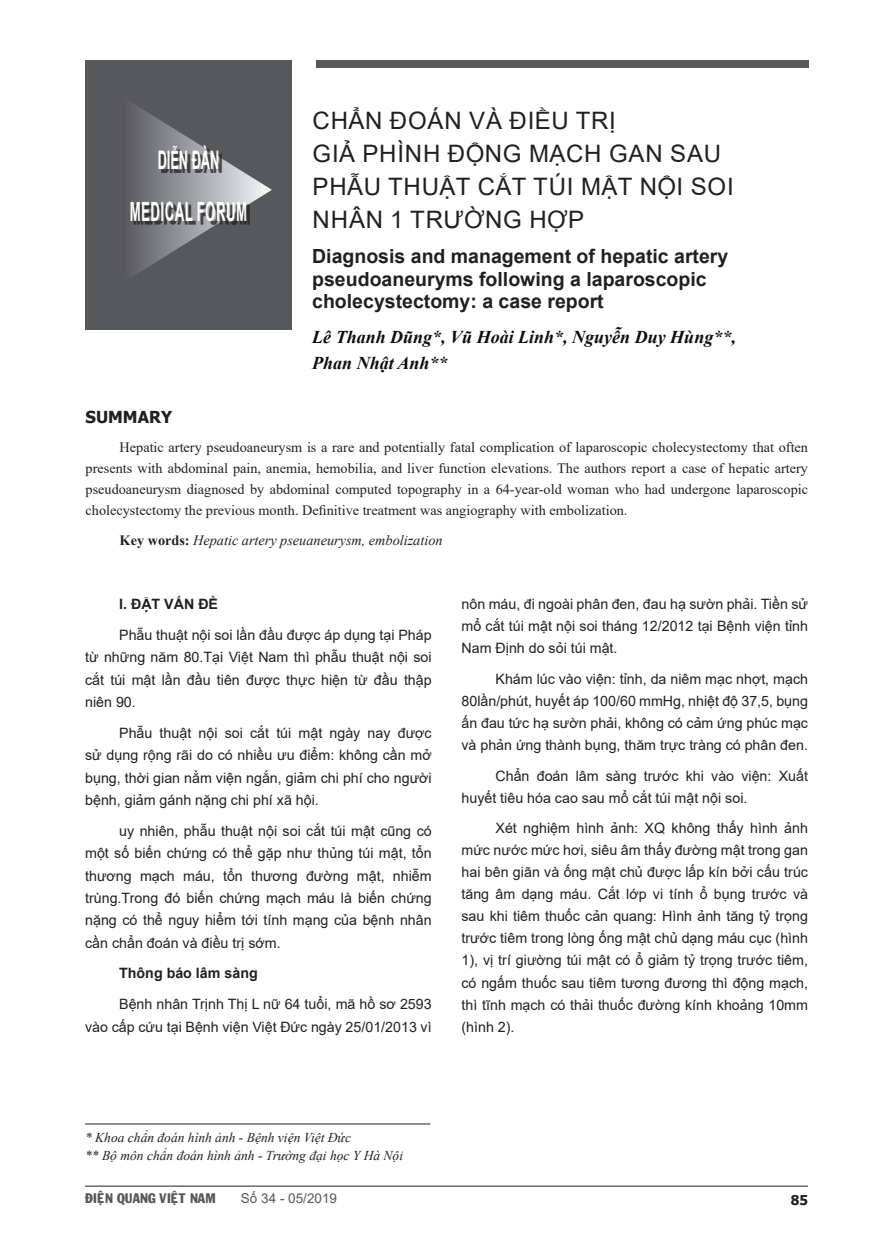
<style>
.page{position:relative;width:893px;height:1255px;background:#fff}
.page>*{position:absolute;margin:0;border:0;box-sizing:border-box;transform-origin:0 0}
.t1{font:700 26.4px "Arial";letter-spacing:.035em;color:#fff;scale:.5 1}
.t2{font:700 25.5px "Arial";color:#fff;scale:.5 1}
.t3{font:24px "Arial";letter-spacing:.035em;color:#231f20}
.t4{font:700 19.5px/22.5px "Arial";color:#231f20}
.t5{font:italic 700 18px "Times New Roman";color:#0d0d0d}
.t6{font:700 16.5px "Tahoma";color:#231f20}
.t7{font:14.25px/22px "Arial";color:#231f20;text-align:justify}
.t8{font:14.25px/21px "Times New Roman";color:#231f20;text-align:justify}
.t9{font:italic 14.25px "Times New Roman";color:#231f20}
.t10{font:700 14.25px "Arial";color:#231f20}
.t11{font:italic 13.5px "Times New Roman";color:#231f20}
.t12{font:13.5px "VNI Franko";color:#57585a}
.t13{font:13.5px "Arial";color:#57585a}
.t14{font:700 13.5px "Tahoma";color:#231f20}
.s1{font-weight:700;font-style:normal}
</style>
<div class="page">
<hr style="left:85px;top:1185px;width:723px;height:1px;background:#231f20">
<div style="left:85px;top:60px;width:207px;height:269px;background:#57585a"></div>
<svg style="left:132px;top:103px;width:140px;height:173px"></svg>
<div style="left:161px;top:148px;width:61px;height:25px;background:#231f20;opacity:.75"></div>
<div style="left:133px;top:204px;width:117px;height:21px;background:#231f20;opacity:.75"></div>
<div style="left:316px;top:60px;width:492px;height:8px;background:#57585a"></div>
<hr style="left:85px;top:1123px;width:345px;height:1px;background:#231f20">
<p class="t2" style="left:158px;top:142px;width:125px">DIỄN ĐÀN</p>
<p class="t1" style="left:130px;top:193px;width:236px">MEDICAL FORUM</p>
<p class="t3" style="left:313px;top:104px;width:305px">CHẨN ĐOÁN VÀ ĐIỀU TRỊ</p>
<p class="t3" style="left:313px;top:137px;width:410px">GIẢ PHÌNH ĐỘNG MẠCH GAN SAU</p>
<p class="t3" style="left:313px;top:170px;width:423px">PHẪU THUẬT CẮT TÚI MẬT NỘI SOI</p>
<p class="t3" style="left:313px;top:203px;width:273px">NHÂN 1 TRƯỜNG HỢP</p>
<p class="t4" style="left:312px;top:245px;width:418px">Diagnosis and management of hepatic artery pseudoaneuryms following a laparoscopic cholecystectomy: a case report</p>
<p class="t5" style="left:312px;top:325px;width:425px">Lê Thanh Dũng*, Vũ Hoài Linh*, Nguyễn Duy Hùng**,</p>
<p class="t5" style="left:312px;top:350px;width:137px">Phan Nhật Anh**</p>
<p class="t6" style="left:86px;top:405px;width:88px">SUMMARY</p>
<p class="t8" style="left:86px;top:436px;width:724px;text-indent:34px">Hepatic artery pseudoaneurysm is a rare and potentially fatal complication of laparoscopic cholecystectomy that often presents with abdominal pain, anemia, hemobilia, and liver function elevations. The authors report a case of hepatic artery pseudoaneurysm diagnosed by abdominal computed topography in a 64-year-old woman who had undergone laparoscopic cholecystectomy the previous month. Definitive treatment was angiography with embolization.</p>
<p class="t9" style="left:120px;top:530px;width:324px"><span class="s1">Key words:</span> Hepatic artery pseuaneurysm, embolization</p>
<p class="t10" style="left:119px;top:594px;width:100px">I. ĐẶT VẤN ĐỀ</p>
<p class="t7" style="left:85px;top:623px;width:348px;text-indent:34px">Phẫu thuật nội soi lần đầu được áp dụng tại Pháp từ những năm 80.Tại Việt Nam thì phẫu thuật nội soi cắt túi mật lần đầu tiên được thực hiện từ đầu thập niên 90.</p>
<p class="t7" style="left:85px;top:721px;width:348px;text-indent:34px">Phẫu thuật nội soi cắt túi mật ngày nay được sử dụng rộng rãi do có nhiều ưu điểm: không cần mở bụng, thời gian nằm viện ngắn, giảm chi phí cho người bệnh, giảm gánh nặng chi phí xã hội.</p>
<p class="t7" style="left:85px;top:819px;width:348px;text-indent:34px">uy nhiên, phẫu thuật nội soi cắt túi mật cũng có một số biến chứng có thể gặp như thủng túi mật, tổn thương mạch máu, tổn thương đường mật, nhiễm trùng.Trong đó biến chứng mạch máu là biến chứng nặng có thể nguy hiểm tới tính mạng của bệnh nhân cần chẩn đoán và điều trị sớm.</p>
<p class="t10" style="left:119px;top:963px;width:140px">Thông báo lâm sàng</p>
<p class="t7" style="left:85px;top:992px;width:348px;text-align:right">Bệnh nhân Trịnh Thị L nữ 64 tuổi, mã hồ sơ 2593<br>vào cấp cứu tại Bệnh viện Việt Đức ngày 25/01/2013 vì</p>
<p class="t7" style="left:461px;top:593px;width:348px">nôn máu, đi ngoài phân đen, đau hạ sườn phải. Tiền sử mổ cắt túi mật nội soi tháng 12/2012 tại Bệnh viện tỉnh Nam Định do sỏi túi mật.</p>
<p class="t7" style="left:461px;top:667px;width:348px;text-indent:34px">Khám lúc vào viện: tỉnh, da niêm mạc nhợt, mạch 80lần/phút, huyết áp 100/60 mmHg, nhiệt độ 37,5, bụng ấn đau tức hạ sườn phải, không có cảm ứng phúc mạc và phản ứng thành bụng, thăm trực tràng có phân đen.</p>
<p class="t7" style="left:461px;top:764px;width:348px;text-indent:34px">Chẩn đoán lâm sàng trước khi vào viện: Xuất huyết tiêu hóa cao sau mổ cắt túi mật nội soi.</p>
<p class="t7" style="left:461px;top:817px;width:348px;text-indent:34px">Xét nghiệm hình ảnh: XQ không thấy hình ảnh mức nước mức hơi, siêu âm thấy đường mật trong gan hai bên giãn và ống mật chủ được lấp kín bởi cấu trúc tăng âm dạng máu. Cắt lớp vi tính ổ bụng trước và sau khi tiêm thuốc cản quang: Hình ảnh tăng tỷ trọng trước tiêm trong lòng ống mật chủ dạng máu cục (hình 1), vị trí giường túi mật có ổ giảm tỷ trọng trước tiêm, có ngấm thuốc sau tiêm tương đương thì động mạch, thì tĩnh mạch có thải thuốc đường kính khoảng 10mm (hình 2).</p>
<p class="t11" style="left:85px;top:1128px;width:267px">* Khoa chẩn đoán hình ảnh - Bệnh viện Việt Đức</p>
<p class="t11" style="left:85px;top:1146px;width:319px">** Bộ môn chẩn đoán hình ảnh - Trường đại học Y Hà Nội</p>
<p class="t12" style="left:85px;top:1187px;width:132px">ÑIEÄN QUANG VIEÄT NAM</p>
<p class="t13" style="left:241px;top:1188px;width:98px">Số 34 - 05/2019</p>
<p class="t14" style="left:791px;top:1190px;width:19px">85</p>
</div>
